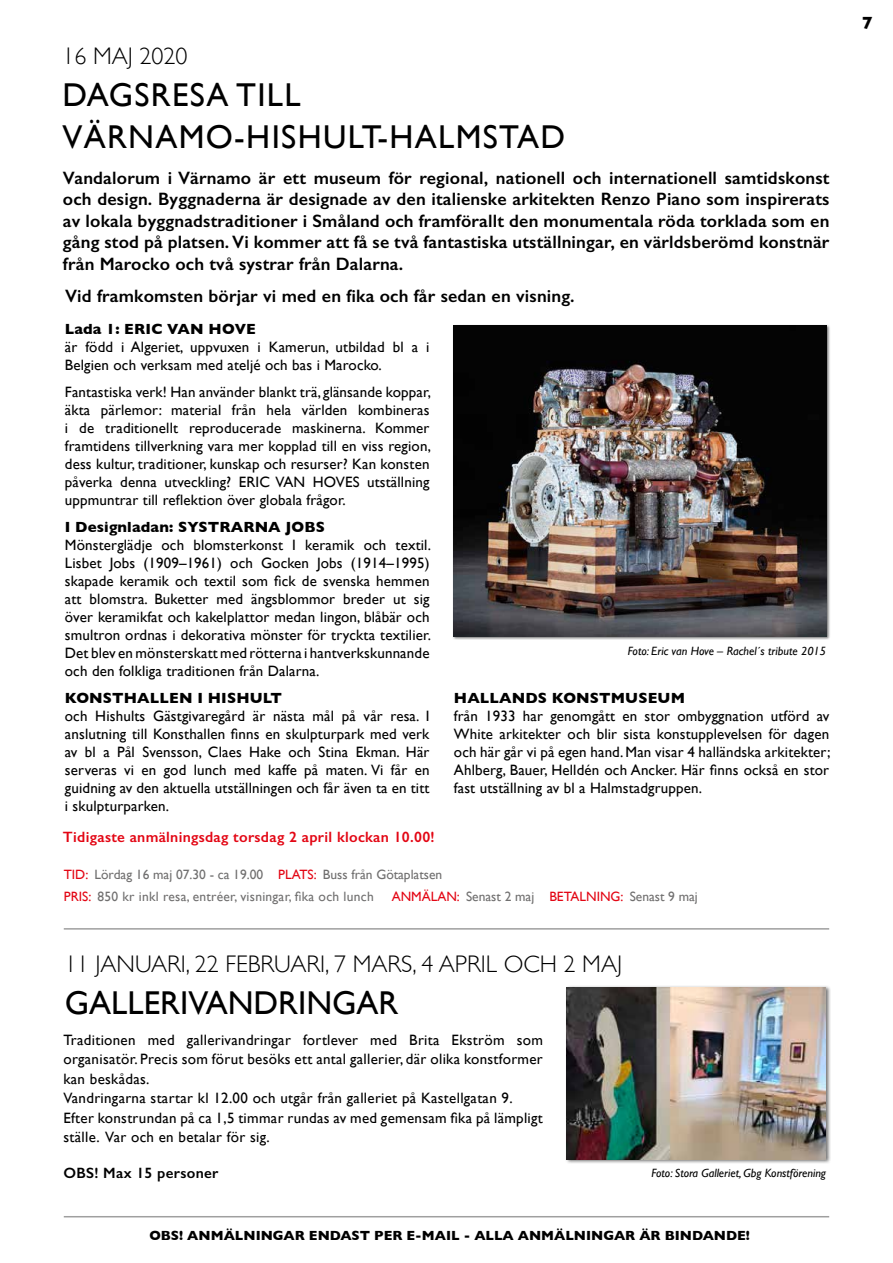
<style>
.page{position:relative;width:893px;height:1263px;background:#fff}
.page>*{position:absolute;margin:0;border:0;box-sizing:border-box;transform-origin:0 0}
.t1{font:33px/42px "Gill Sans";letter-spacing:.04em;color:#000}
.t2{font:33px "Gill Sans";color:#000}
.t3{font:300 24px "Gill Sans";color:#000}
.t4{font:600 18px/21.6px "Gill Sans";letter-spacing:.01em;color:#000;text-align:justify}
.t5{font:700 18px "Gill Sans";color:#000}
.t6{font:15px/18px "Gill Sans";letter-spacing:.01em;color:#000;text-align:justify}
.t7{font:700 15px "Gill Sans";letter-spacing:.01em;color:#000}
.t8{font:600 15px "Gill Sans";letter-spacing:.02em;color:#e30614}
.t9{font:600 15px "Gill Sans";letter-spacing:.02em;color:#000}
.t10{font:13.5px/22.5px "Gill Sans";color:#706f6f}
.t11{font:700 13.5px "Gill Sans";color:#000}
.t12{font:italic 12px "Gill Sans";color:#000}
.s1{color:#e30614}
</style>
<div class="page">
<hr style="left:64px;top:1216px;width:765px;height:1px;background:#9f9f9f">
<div style="left:453px;top:324px;width:378px;height:316px;background:#000;opacity:.55"></div>
<img style="left:454px;top:325px;width:373px;height:311px">
<hr style="left:64px;top:928px;width:765px;height:1px;background:#9f9f9f">
<div style="left:565px;top:985px;width:266px;height:180px;background:#000;opacity:.55"></div>
<img style="left:567px;top:987px;width:259px;height:172px">
<h2 class="t3" style="left:62px;top:37px;width:127px">16 MAJ 2020</h2>
<h1 class="t1" style="left:62px;top:73px;width:504px">DAGSRESA TILL<br>VÄRNAMO-HISHULT-HALMSTAD</h1>
<p class="t4" style="left:63px;top:166px;width:768px">Vandalorum i Värnamo är ett museum för regional, nationell och internationell samtidskonst och design. Byggnaderna är designade av den italienske arkitekten Renzo Piano som inspirerats av lokala byggnadstraditioner i Småland och framförallt den monumentala röda torklada som en gång stod på platsen. Vi kommer att få se två fantastiska utställningar, en världsberömd konstnär från Marocko och två systrar från Dalarna.</p>
<p class="t4" style="left:65px;top:285px;width:511px">Vid framkomsten börjar vi med en fika och får sedan en visning.</p>
<p class="t7" style="left:65px;top:317px;width:192px">Lada 1: ERIC VAN HOVE</p>
<p class="t6" style="left:65px;top:338px;width:366px">är född i Algeriet, uppvuxen i Kamerun, utbildad bl a i<br>Belgien och verksam med ateljé och bas i Marocko.</p>
<p class="t6" style="left:65px;top:383px;width:368px">Fantastiska verk! Han använder blankt trä, glänsande koppar, äkta pärlemor: material från hela världen kombineras i de traditionellt reproducerade maskinerna. Kommer framtidens tillverkning vara mer kopplad till en viss region, dess kultur, traditioner, kunskap och resurser? Kan konsten påverka denna utveckling? ERIC VAN HOVES utställning uppmuntrar till reflektion över globala frågor.</p>
<p class="t7" style="left:65px;top:515px;width:262px">I Designladan: SYSTRARNA JOBS</p>
<p class="t6" style="left:65px;top:536px;width:368px">Mönsterglädje och blomsterkonst I keramik och textil.<br>Lisbet Jobs (1909–1961) och Gocken Jobs (1914–1995) skapade keramik och textil som fick de svenska hemmen att blomstra. Buketter med ängsblommor breder ut sig över keramikfat och kakelplattor medan lingon, blåbär och smultron ordnas i dekorativa mönster för tryckta textilier.<br>Det blev en mönsterskatt med rötterna i hantverkskunnande och den folkliga traditionen från Dalarna.</p>
<p class="t7" style="left:65px;top:686px;width:219px">KONSTHALLEN I HISHULT</p>
<p class="t6" style="left:65px;top:707px;width:366px">och Hishults Gästgivaregård är nästa mål på vår resa. I anslutning till Konsthallen finns en skulpturpark med verk av bl a Pål Svensson, Claes Hake och Stina Ekman. Här serveras vi en god lunch med kaffe på maten. Vi får en guidning av den aktuella utställningen och får även ta en titt i skulpturparken.</p>
<p class="t8" style="left:63px;top:827px;width:373px">Tidigaste anmälningsdag torsdag 2 april klockan 10.00!</p>
<p class="t12" style="left:628px;top:644px;width:200px">Foto: Eric van Hove – Rachel´s tribute 2015</p>
<p class="t7" style="left:454px;top:686px;width:233px">HALLANDS KONSTMUSEUM</p>
<p class="t6" style="left:454px;top:707px;width:378px">från 1933 har genomgått en stor ombyggnation utförd av White arkitekter och blir sista konstupplevelsen för dagen och här går vi på egen hand. Man visar 4 halländska arkitekter; Ahlberg, Bauer, Helldén och Ancker. Här finns också en stor fast utställning av bl a Halmstadgruppen.</p>
<p class="t10" style="left:64px;top:863px;width:380px"><span class="s1">TID:</span> Lördag 16 maj 07.30 - ca 19.00 <span class="s1">PLATS:</span> Buss från Götaplatsen<br><span class="s1">PRIS:</span> 850 kr inkl resa, entréer, visningar, fika och lunch</p>
<p class="t10" style="left:392px;top:885px;width:308px"><span class="s1">ANMÄLAN:</span> Senast 2 maj <span class="s1">BETALNING:</span> Senast 9 maj</p>
<h2 class="t3" style="left:65px;top:945px;width:559px">11 JANUARI, 22 FEBRUARI, 7 MARS, 4 APRIL OCH 2 MAJ</h2>
<h1 class="t2" style="left:65px;top:983px;width:335px">GALLERIVANDRINGAR</h1>
<p class="t6" style="left:63px;top:1030px;width:481px;line-height:19.5px;text-align:left">Traditionen med gallerivandringar fortlever med Brita Ekström som organisatör. Precis som förut besöks ett antal gallerier, där olika konstformer kan beskådas.<br>Vandringarna startar kl 12.00 och utgår från galleriet på Kastellgatan 9.<br>Efter konstrundan på ca 1,5 timmar rundas av med gemensam fika på lämpligt ställe. Var och en betalar för sig.</p>
<p class="t9" style="left:63px;top:1164px;width:156px">OBS! Max 15 personer</p>
<p class="t12" style="left:651px;top:1166px;width:176px">Foto: Stora Galleriet, Gbg Konstförening</p>
<p class="t11" style="left:149px;top:1225px;width:602px">OBS! ANMÄLNINGAR ENDAST PER E-MAIL - ALLA ANMÄLNINGAR ÄR BINDANDE!</p>
<p class="t5" style="left:862px;top:9px;width:12px">7</p>
</div>
